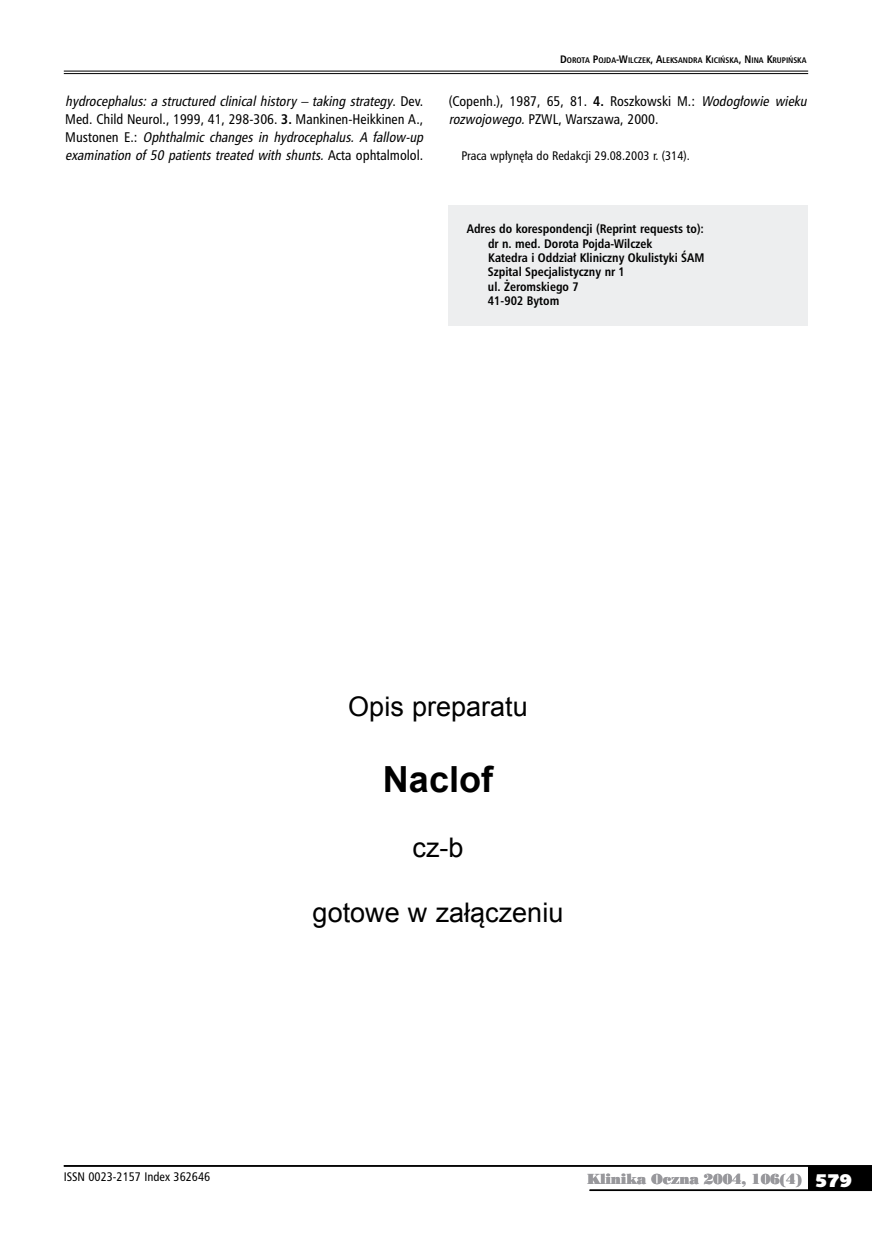
<style>
.page{position:relative;width:872px;height:1234px;background:#fff}
.page>*{position:absolute;margin:0;border:0;box-sizing:border-box;transform-origin:0 0}
.t1{font:700 36px "Arial";color:#000}
.t2{font:27px "Arial";color:#000}
.t3{font:italic 13.5px/18px "Humnst 777 Cn PL";color:#000}
.t4{font:13.5px/18px "Humnst 777 Cn PL";color:#000}
.t5{font:13.5px "Poster Bodoni PL";letter-spacing:-.015em;color:#98989c}
.t6{font:700 12px/14.4px "Humnst 777 Cn PL";color:#000}
.t7{font:12px "Humnst 777 Cn PL";color:#000}
.t8{font:700 7.8px "Humnst 777 Cn PL";color:#000}
.s1{font-size:10.5px}
.s2{font-style:normal}
.s3{font-weight:700;font-style:normal}
.s4{font-weight:700}
.s5{font-style:italic}
.s6{font-family:"Humanst 531 U Blk PL";font-size:18px;color:#fff}
</style>
<div class="page">
<hr style="left:64px;top:71px;width:744px;height:1px;background:#000">
<hr style="left:64px;top:73px;width:744px;height:1px;background:#000">
<div style="left:808px;top:1165px;width:64px;height:25px;background:#000"></div>
<hr style="left:64px;top:1164px;width:808px;height:2px;background:#000">
<hr style="left:589px;top:1189px;width:283px;height:1px;background:#000">
<div style="left:449px;top:205px;width:359px;height:121px;background:#edeeef"></div>
<p class="t8" style="left:560px;top:55px;width:248px"><span class="s1">D</span>OROTA <span class="s1">P</span>OJDA<span class="s1">--W</span>ILCZEK<span class="s1">, A</span>LEKSANDRA <span class="s1">K</span>ICIŃSKA<span class="s1">, N</span> INA <span class="s1">K</span>RUPIŃSKA</p>
<p class="t3" style="left:65px;top:92px;width:363px">hydrocephalus: a structured clinical history – taking strategy<span class="s2">. D e v .<br>Med. Child Neurol., 1999, 41, 298-306.</span> <span class="s3">3.</span> <span class="s2">Mankinen-Heikkinen A., M u s t o n e n E . :</span> Ophthalmic changes in hydrocephalus. A fallow-up examination of 50 patients treated with shunts. <span class="s2">A ct a o p h t a l m o l o l .</span></p>
<p class="t4" style="left:449px;top:92px;width:363px">(Copenh.), 1987, 65, 81. <span class="s4">4.</span> Roszkowski M.: <span class="s5">Wodogłowie wieku rozwojowego.</span>PZWL, Warszawa, 2000.</p>
<p class="t7" style="left:461px;top:148px;width:230px">Praca wpłynęła do Redakcji 29.08.2003 r. (314).</p>
<p class="t6" style="left:488px;top:221px;width:218px;text-indent:-21px">Ad-res do ko-re-spon-den-cji (Re-print re-qu-ests to): dr n. med. Do-ro-ta Poj-da--Wi-lczek<br>Ka-te-dra i Od-dział Kli-nicz-ny Oku-li-sty-ki ŚAM Szpi-tal Spe-cja-li-stycz-ny nr 1<br>ul. Że-rom-skie-go 7<br>41-902 By-tom</p>
<h2 class="t2" style="left:348px;top:689px;width:181px">Opis preparatu</h2>
<h1 class="t1" style="left:383px;top:755px;width:112px">Naclof</h1>
<h2 class="t2" style="left:412px;top:829px;width:53px">cz-b</h2>
<p class="t7" style="left:64px;top:1168px;width:148px">ISSN 0023-2157 Index 362646</p>
<h2 class="t2" style="left:313px;top:894px;width:252px">gotowe w załączeniu</h2>
<p class="t5" style="left:587px;top:1169px;width:267px">Klinika Oczna 2004, 106(4) <span class="s6">579</span></p>
</div>
